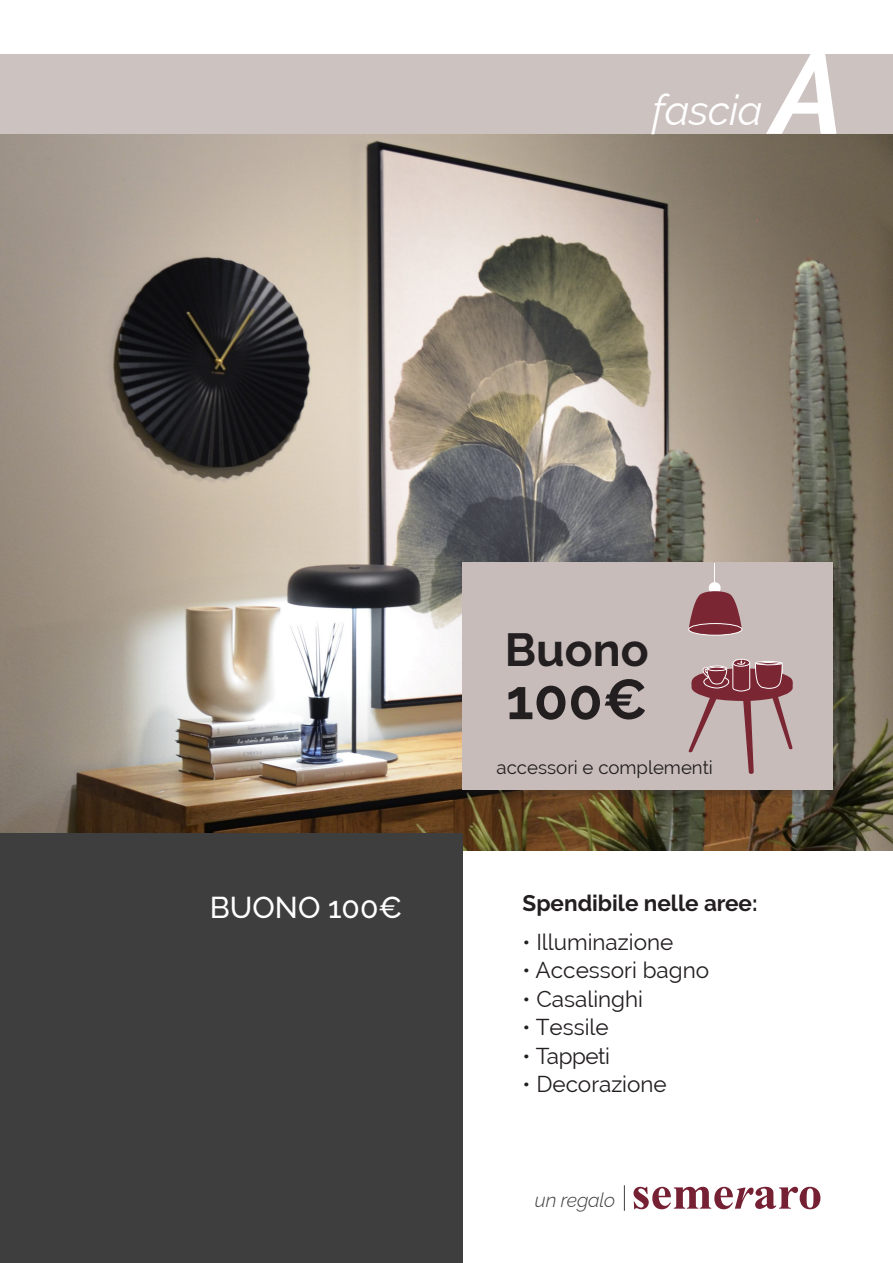
<style>
.page{position:relative;width:893px;height:1263px;background:#fff}
.page>*{position:absolute;margin:0;border:0;box-sizing:border-box;transform-origin:0 0}
.t1{font:italic 700 114px "Raleway";color:#fff}
.t2{font:700 56.1px "Raleway";color:#231f20}
.t3{font:700 46.2px "Raleway";color:#231f20}
.t4{font:italic 42.3px "Raleway";letter-spacing:-.01em;color:#fff}
.t5{font:500 30px "Raleway";color:#fff}
.t6{font:22.5px "Raleway";color:#231f20}
.t7{font:700 22.5px "Raleway";color:#231f20}
.t8{font:22.5px "Raleway";letter-spacing:-.02em;color:#231f20}
.t9{font:italic 300 19.95px "Raleway";letter-spacing:-.01em;color:#3e3e3f}
.t10{font:18.6px "Raleway";color:#231f20}
</style>
<div class="page">
<img style="left:0;top:134px;width:893px;height:716px">
<div style="left:0;top:833px;width:462px;height:430px;background:#3e3e3f"></div>
<div style="left:0;top:54px;width:893px;height:80px;background:#ccc2c0"></div>
<div style="left:463px;top:563px;width:377px;height:235px;background:#231f20;opacity:.27"></div>
<div style="left:462px;top:562px;width:371px;height:228px;background:#c7bcba"></div>
<svg style="left:688px;top:659px;width:105px;height:115px"></svg>
<div style="left:709px;top:582px;width:12px;height:12px;background:#fff;border-radius:50%"></div>
<svg style="left:689px;top:590px;width:53px;height:45px"></svg>
<svg style="left:714px;top:563px;width:1px;height:19px"></svg>
<div style="left:688px;top:623px;width:54px;height:12px;border:1px solid #fff;border-radius:50%"></div>
<svg style="left:633px;top:1187px;width:187px;height:22px"></svg>
<svg style="left:624px;top:1185px;width:1px;height:26px"></svg>
<p class="t1" style="left:772px;top:3px;width:74px">A</p>
<p class="t4" style="left:652px;top:76px;width:112px">fascia</p>
<p class="t3" style="left:505px;top:624px;width:145px">Buono</p>
<p class="t2" style="left:506px;top:667px;width:143px">100€</p>
<p class="t10" style="left:496px;top:756px;width:218px">accessori e complementi</p>
<p class="t5" style="left:210px;top:890px;width:194px">BUONO 100€</p>
<p class="t7" style="left:523px;top:890px;width:236px">Spendibile nelle aree:</p>
<p class="t6" style="left:523px;top:929px;width:152px">• Illuminazione</p>
<p class="t6" style="left:523px;top:957px;width:188px">• Accessori bagno</p>
<p class="t6" style="left:523px;top:986px;width:122px">• Casalinghi</p>
<p class="t6" style="left:523px;top:1014px;width:88px">• Tessile</p>
<p class="t8" style="left:523px;top:1043px;width:89px">• Tappeti</p>
<p class="t6" style="left:523px;top:1071px;width:146px">• Decorazione</p>
<p class="t9" style="left:535px;top:1184px;width:82px">un regalo</p>
</div>
